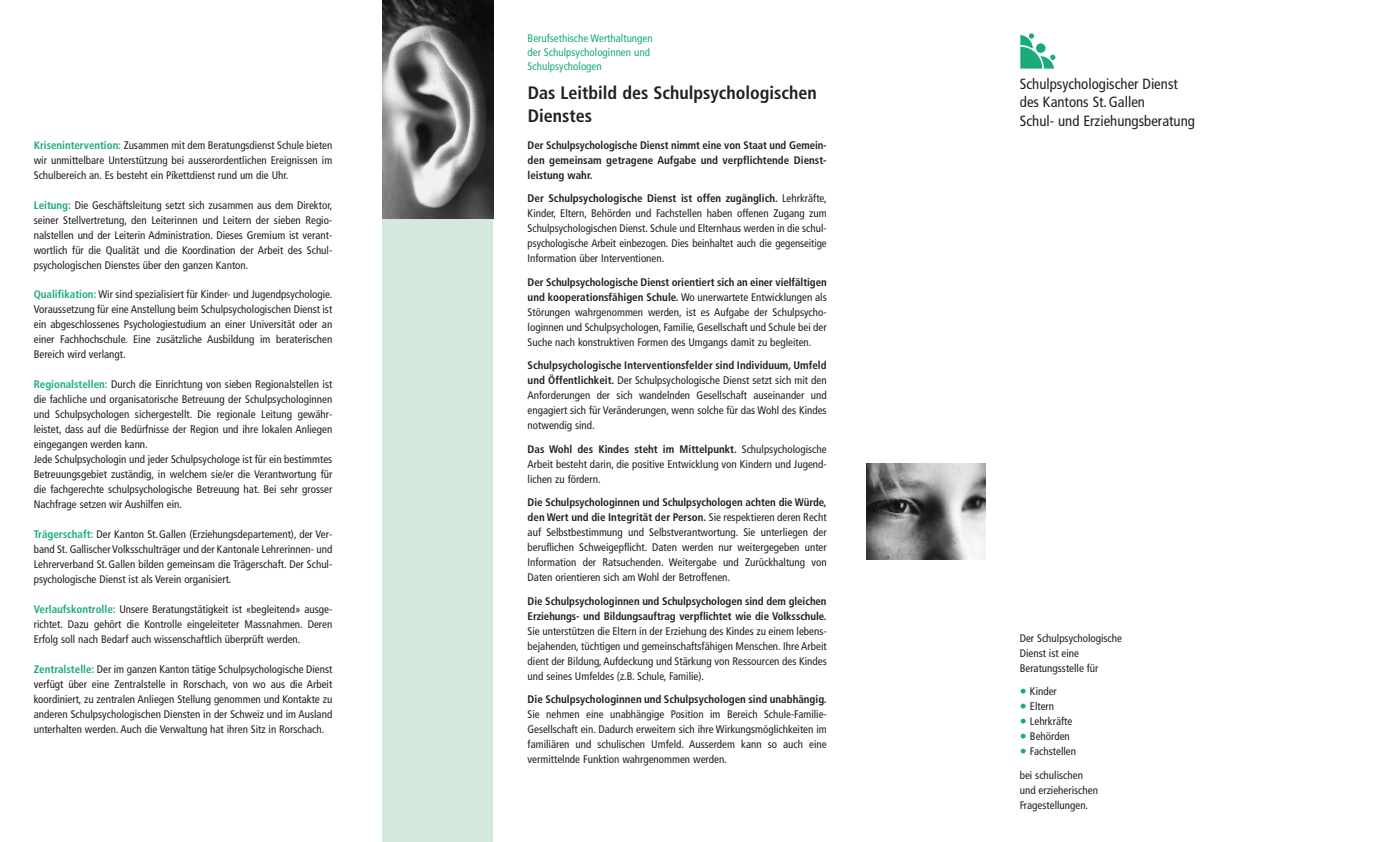
<style>
.page{position:relative;width:1375px;height:842px;background:#fff}
.page>*{position:absolute;margin:0;border:0;box-sizing:border-box;transform-origin:0 0}
.t1{font:700 condensed 18px/23px "Frutiger";color:#231f20}
.t2{font:condensed 14.8px/18.6px "Frutiger";color:#231f20}
.t3{font:condensed 11px/15px "Frutiger";color:#231f20;text-align:justify}
.t4{font:700 condensed 11px/15px "Frutiger";letter-spacing:-.005em;color:#231f20;text-align:justify}
.t5{font:condensed 11px/14px "Frutiger";color:#1bab7a}
.s1{font-weight:700;color:#1bab7a}
.s2{font-weight:700}
.s3{font-size:14px;color:#1bab7a}
</style>
<div class="page">
<div style="left:383px;top:218px;width:110px;height:624px;background:#d4e9dd"></div>
<img style="left:383px;top:1px;width:110px;height:217px">
<img style="left:867px;top:464px;width:119px;height:96px">
<svg style="left:1020px;top:68px;width:34px;height:1px"></svg>
<img style="left:1020px;top:33px;width:36px;height:35px">
<p class="t3" style="left:34px;top:138px;width:300px"><span class="s1">Krisenintervention:</span> Zusammen mit dem Beratungsdienst Schule bieten wir unmittelbare Unterstützung bei ausserordentlichen Ereignissen im Schulbereich an. Es besteht ein Pikettdienst rund um die Uhr.</p>
<p class="t3" style="left:34px;top:198px;width:300px"><span class="s1">Leitung:</span> Die Geschäftsleitung setzt sich zusammen aus dem Direktor, seiner Stellvertretung, den Leiterinnen und Leitern der sieben Regio&shy;nalstellen und der Leiterin Administration. Dieses Gremium ist verant&shy;wortlich für die Qualität und die Koordination der Arbeit des Schul&shy;psychologischen Dienstes über den ganzen Kanton.</p>
<p class="t3" style="left:34px;top:288px;width:300px"><span class="s1">Qualifikation:</span> Wir sind spezialisiert für Kinder- und Jugendpsychologie.<br>Voraussetzung für eine Anstellung beim Schulpsychologischen Dienst ist ein abgeschlossenes Psychologiestudium an einer Universität oder an einer Fachhochschule. Eine zusätzliche Ausbildung im beraterischen Bereich wird verlangt.</p>
<p class="t3" style="left:34px;top:378px;width:300px;text-align:left"><span class="s1">Regionalstellen:</span> Durch die Einrichtung von sieben Regionalstellen ist die fachliche und organisatorische Betreuung der Schulpsychologinnen und Schulpsychologen sichergestellt. Die regionale Leitung gewähr&shy;leistet, dass auf die Bedürfnisse der Region und ihre lokalen Anliegen eingegangen werden kann.<br>Jede Schulpsychologin und jeder Schulpsychologe ist für ein bestimmtes Betreuungsgebiet zuständig, in welchem sie/er die Verantwortung für die fachgerechte schulpsychologische Betreuung hat. Bei sehr grosser Nachfrage setzen wir Aushilfen ein.</p>
<p class="t3" style="left:34px;top:528px;width:300px"><span class="s1">Trägerschaft:</span> Der Kanton St.Gallen (Erziehungsdepartement), der Ver&shy;band St. Gallischer Volksschulträger und der Kantonale Lehrerinnen- und Lehrerverband St.Gallen bilden gemeinsam die Trägerschaft. Der Schul&shy;psychologische Dienst ist als Verein organisiert.</p>
<p class="t3" style="left:34px;top:603px;width:300px"><span class="s1">Verlaufskontrolle:</span> Unsere Beratungstätigkeit ist «begleitend» ausge&shy;richtet. Dazu gehört die Kontrolle eingeleiteter Massnahmen. Deren Erfolg soll nach Bedarf auch wissenschaftlich überprüft werden.</p>
<p class="t3" style="left:34px;top:662px;width:300px"><span class="s1">Zentralstelle:</span> Der im ganzen Kanton tätige Schulpsychologische Dienst verfügt über eine Zentralstelle in Rorschach, von wo aus die Arbeit koordiniert, zu zentralen Anliegen Stellung genommen und Kontakte zu anderen Schulpsychologischen Diensten in der Schweiz und im Ausland unterhalten werden. Auch die Verwaltung hat ihren Sitz in Rorschach.</p>
<p class="t5" style="left:528px;top:32px;width:127px">Berufsethische Werthaltungen der Schulpsychologinnen und<br>Schulpsychologen</p>
<h1 class="t1" style="left:528px;top:83px;width:291px">Das Leitbild des Schulpsychologischen<br>Dienstes</h1>
<p class="t4" style="left:528px;top:138px;width:301px">Der Schulpsychologische Dienst nimmt eine von Staat und Gemein&shy;den gemeinsam getragene Aufgabe und verpflichtende Dienst&shy;leistung wahr.</p>
<p class="t3" style="left:528px;top:192px;width:301px"><span class="s2">Der Schulpsychologische Dienst ist offen zugänglich.</span> Lehrkräfte, Kinder, Eltern, Behörden und Fachstellen haben offenen Zugang zum Schulpsychologischen Dienst. Schule und Elternhaus werden in die schul&shy;psychologische Arbeit einbezogen. Dies beinhaltet auch die gegenseitige Information über Interventionen.</p>
<p class="t3" style="left:528px;top:275px;width:301px"><span class="s2">Der Schulpsychologische Dienst orientiert sich an einer vielfältigen und kooperationsfähigen Schule.</span> Wo unerwartete Entwicklungen als Störungen wahrgenommen werden, ist es Aufgabe der Schulpsycho&shy;loginnen und Schulpsychologen, Familie, Gesellschaft und Schule bei der Suche nach konstruktiven Formen des Umgangs damit zu begleiten.</p>
<p class="t3" style="left:528px;top:359px;width:301px"><span class="s2">Schulpsychologische Interventionsfelder sind Individuum, Umfeld und Öffentlichkeit.</span> Der Schulpsychologische Dienst setzt sich mit den Anforderungen der sich wandelnden Gesellschaft auseinander und engagiert sich für Veränderungen, wenn solche für das Wohl des Kindes notwendig sind.</p>
<p class="t3" style="left:528px;top:442px;width:301px"><span class="s2">Das Wohl des Kindes steht im Mittelpunkt.</span> Schulpsychologische Arbeit besteht darin, die positive Entwicklung von Kindern und Jugend&shy;lichen zu fördern.</p>
<p class="t3" style="left:528px;top:496px;width:301px"><span class="s2">Die Schulpsychologinnen und Schulpsychologen achten die Würde, den Wert und die Integrität der Person.</span> Sie respektieren deren Recht auf Selbstbestimmung und Selbstverantwortung. Sie unterliegen der beruflichen Schweigepflicht. Daten werden nur weitergegeben unter Information der Ratsuchenden. Weitergabe und Zurückhaltung von Daten orientieren sich am Wohl der Betroffenen.</p>
<p class="t4" style="left:528px;top:594px;width:301px">Die Schulpsychologinnen und Schulpsychologen sind dem gleichen<br>Erziehungs- und Bildungsauftrag verpflichtet wie die Volksschule.</p>
<p class="t3" style="left:528px;top:624px;width:301px">Sie unterstützen die Eltern in der Erziehung des Kindes zu einem lebens&shy;bejahenden, tüchtigen und gemeinschaftsfähigen Menschen. Ihre Arbeit dient der Bildung, Aufdeckung und Stärkung von Ressourcen des Kindes und seines Umfeldes (z.B. Schule, Familie).</p>
<p class="t4" style="left:528px;top:693px;width:301px">Die Schulpsychologinnen und Schulpsychologen sind unabhängig.</p>
<p class="t3" style="left:528px;top:708px;width:301px">Sie nehmen eine unabhängige Position im Bereich Schule-Familie-Gesellschaft ein. Dadurch erweitern sich ihre Wirkungsmöglichkeiten im familiären und schulischen Umfeld. Ausserdem kann so auch eine vermittelnde Funktion wahrgenommen werden.</p>
<h2 class="t2" style="left:1020px;top:75px;width:177px">Schulpsychologischer Dienst des Kantons St.Gallen<br>Schul- und Erziehungsberatung</h2>
<p class="t3" style="left:1020px;top:631px;width:104px;text-align:left">Der Schulpsychologische<br>Dienst ist eine<br>Beratungsstelle für</p>
<p class="t3" style="left:1020px;top:685px;width:39px"><span class="s3">•</span> Kinder</p>
<p class="t3" style="left:1020px;top:700px;width:36px"><span class="s3">•</span> Eltern</p>
<p class="t3" style="left:1020px;top:715px;width:54px"><span class="s3">•</span> Lehrkräfte</p>
<p class="t3" style="left:1020px;top:730px;width:52px"><span class="s3">•</span> Behörden</p>
<p class="t3" style="left:1020px;top:740px;width:65px;line-height:23.5px"><span class="s3">•</span> Fachstellen bei schulischen</p>
<p class="t3" style="left:1020px;top:783px;width:80px">und erzieherischen<br>Fragestellungen.</p>
</div>
